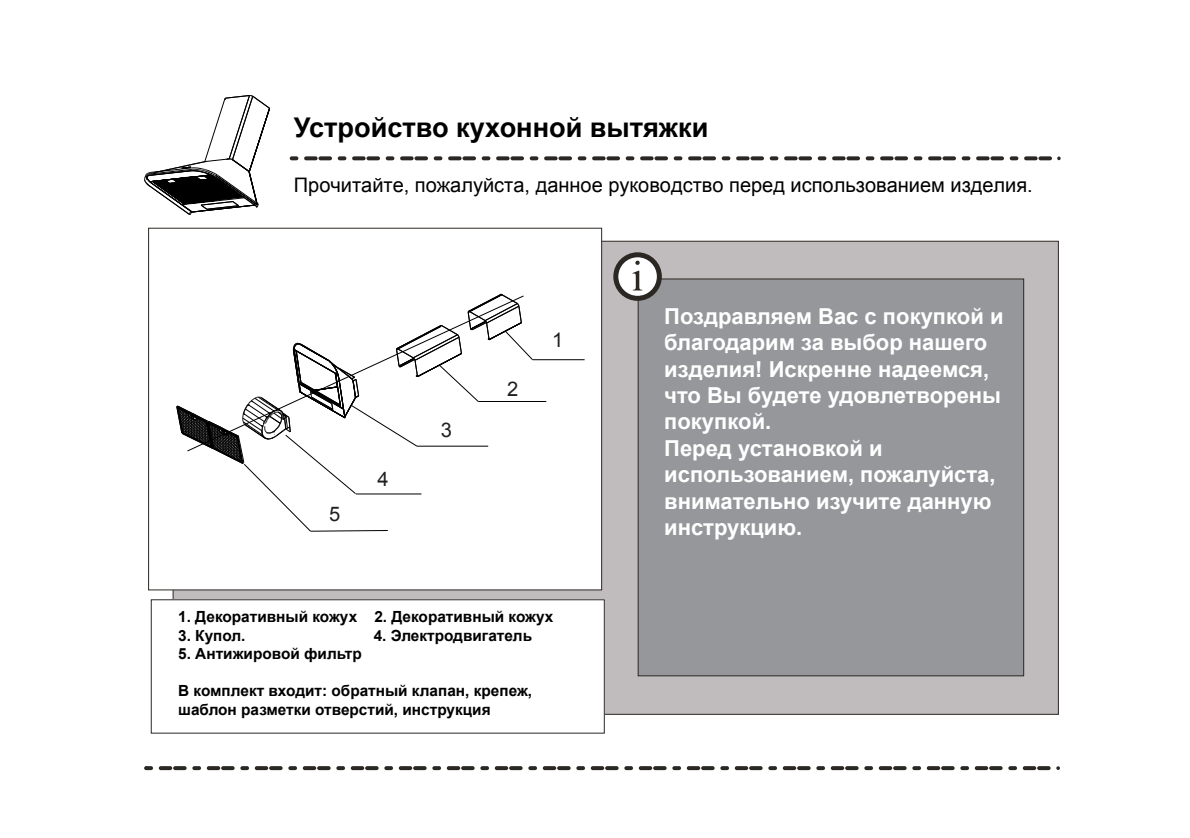
<style>
.page{position:relative;width:1190px;height:838px;background:#fff}
.page>*{position:absolute;margin:0;border:0;box-sizing:border-box;transform-origin:0 0}
.t1{font:700 27.2px "Arial";color:#000}
.t2{font:700 22px/26.4px "Arial";color:#fff}
.t3{font:20.2px "Arial";color:#231f20}
.t4{font:20px "Arial";color:#000}
.t5{font:700 15.4px/18.4px "Arial";color:#000}
</style>
<div class="page">
<svg style="left:144px;top:95px;width:126px;height:120px"></svg>
<div style="left:173px;top:241px;width:886px;height:474px;background:#c0bbbc;border:1px solid #2b2824"></div>
<svg style="left:144px;top:766px;width:916px;height:4px"></svg>
<svg style="left:292px;top:156px;width:769px;height:4px"></svg>
<div style="left:638px;top:278px;width:386px;height:398px;background:#95979a;border:1px solid #2b2824"></div>
<div style="left:151px;top:600px;width:453px;height:133px;background:#fff"></div>
<div style="left:148px;top:228px;width:454px;height:362px;background:#fff;border:1px solid #2b2824"></div>
<svg style="left:616px;top:255px;width:43px;height:43px"></svg>
<div style="left:613px;top:252px;width:49px;height:49px;border:5px solid #2b2824;border-radius:50%"></div>
<svg style="left:633px;top:271px;width:9px;height:19px"></svg>
<svg style="left:635px;top:261px;width:5px;height:4px"></svg>
<hr style="left:478px;top:401px;width:68px;height:1px;background:#000">
<hr style="left:533px;top:359px;width:52px;height:1px;background:#000">
<svg style="left:176px;top:294px;width:357px;height:238px"></svg>
<p class="t1" style="left:294px;top:109px;width:416px">Устройство кухонной вытяжки</p>
<p class="t4" style="left:294px;top:172px;width:740px">Прочитайте, пожалуйста, данное руководство перед использованием изделия.</p>
<p class="t3" style="left:329px;top:500px;width:13px">5</p>
<p class="t3" style="left:378px;top:466px;width:13px">4</p>
<p class="t3" style="left:441px;top:417px;width:13px">3</p>
<p class="t3" style="left:507px;top:376px;width:13px">2</p>
<p class="t3" style="left:552px;top:327px;width:13px">1</p>
<p class="t5" style="left:178px;top:608px;width:377px">1. Декоративный кожух 2. Декоративный кожух</p>
<p class="t5" style="left:178px;top:627px;width:69px">3. Купол.</p>
<p class="t5" style="left:374px;top:627px;width:160px">4. Электродвигатель</p>
<p class="t5" style="left:178px;top:645px;width:185px">5. Антижировой фильтр</p>
<p class="t5" style="left:178px;top:682px;width:356px">В комплект входит: обратный клапан, крепеж, шаблон разметки отверстий, инструкция</p>
<p class="t2" style="left:664px;top:304px;width:341px">Поздравляем Вас с покупкой и благодарим за выбор нашего изделия! Искренне надеемся, что Вы будете удовлетворены покупкой.<br>Перед установкой и использованием, пожалуйста, внимательно изучите данную инструкцию.</p>
</div>
